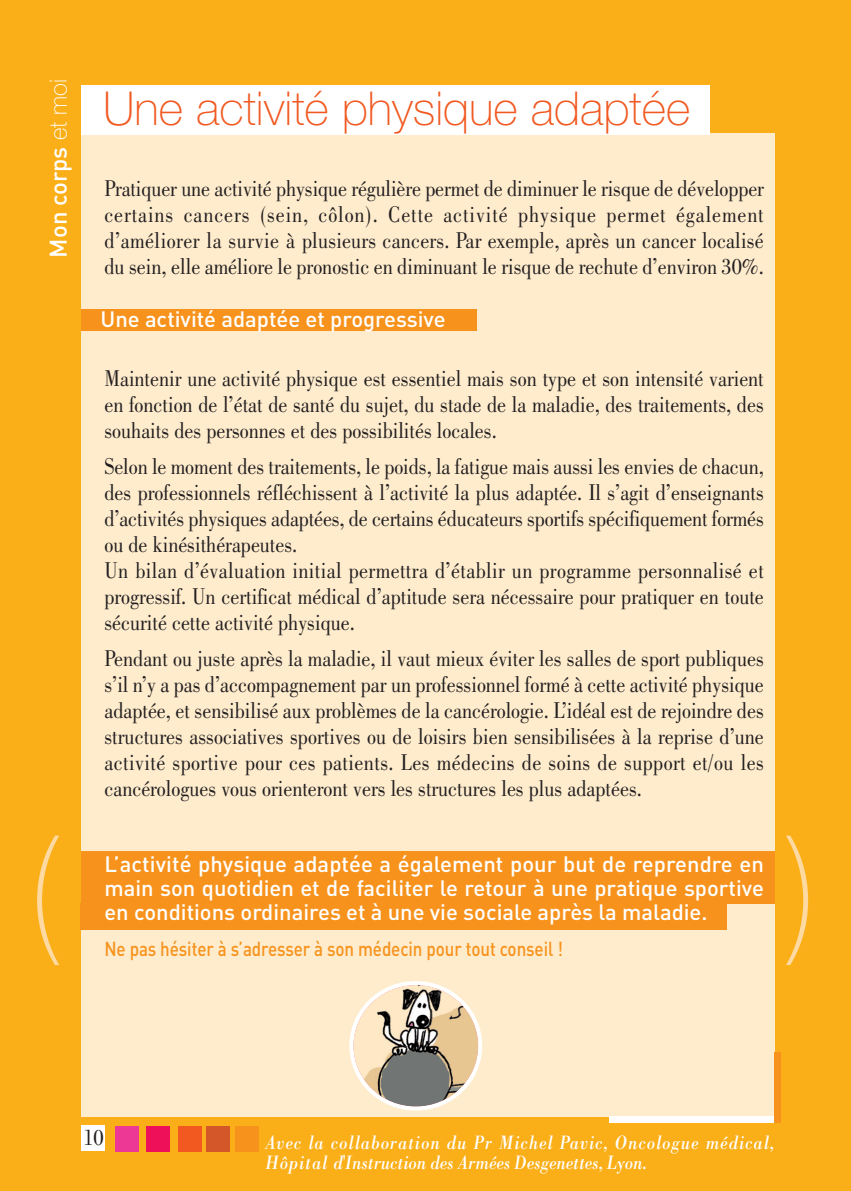
<style>
.page{position:relative;width:851px;height:1191px;background:#fff}
.page>*{position:absolute;margin:0;border:0;box-sizing:border-box;transform-origin:0 0}
.t1{font:100 condensed 144px "Helvetica Neue";color:#fedaa2}
.t2{font:100 46.8px "Helvetica Neue";color:#f15921}
.t3{font:24px/26px "Bodoni BT";color:#231f20;text-align:justify;scale:.85 1}
.t4{font:500 23.8px "DIN";color:#fff}
.t5{font:500 22px/24px "DIN";color:#fff;text-align:justify}
.t6{font:italic 20px/20px "Bodoni BT";letter-spacing:.05em;color:#fff;scale:.85 1}
.t7{font:500 20px "DIN";letter-spacing:-.005em;color:#f7931d;scale:.85 1}
.s1{font-family:"Helvetica Neue";font-weight:100}
</style>
<div class="page">
<div style="left:0;top:0;width:850px;height:1191px;background:#faaf18"></div>
<div style="left:81px;top:134px;width:693px;height:983px;background:#feeccd"></div>
<div style="left:609px;top:1116px;width:166px;height:6px;background:#fff"></div>
<div style="left:774px;top:1052px;width:6px;height:71px;background:#f7931d"></div>
<div style="left:82px;top:1125px;width:23px;height:26px;background:#fff"></div>
<div style="left:81px;top:309px;width:395px;height:22px;background:#f7931d"></div>
<div style="left:81px;top:851px;width:693px;height:53px;background:#f7931d"></div>
<svg style="left:349px;top:981px;width:133px;height:129px"></svg>
<div style="left:81px;top:86px;width:628px;height:49px;background:#fff"></div>
<div style="left:115px;top:1125px;width:24px;height:26px;background:#ed3896"></div>
<div style="left:146px;top:1125px;width:24px;height:26px;background:#ee1059"></div>
<div style="left:178px;top:1125px;width:23px;height:26px;background:#f15921"></div>
<div style="left:206px;top:1125px;width:24px;height:26px;background:#d4572a"></div>
<div style="left:235px;top:1125px;width:23px;height:26px;background:#f7931d"></div>
<div style="left:81px;top:903px;width:646px;height:27px;background:#f7931d"></div>
<p class="t4" style="left:45px;top:258px;width:180px;rotate:-90deg">Mon corps <span class="s1">et moi</span></p>
<h2 class="t2" style="left:103px;top:92px;width:588px">Une activité physique adaptée</h2>
<p class="t3" style="left:104px;top:178px;width:777px">Pratiquer une activité physique régulière permet de diminuer le risque de développer certains cancers (sein, côlon). Cette activité physique permet également d’améliorer la survie à plusieurs cancers. Par exemple, après un cancer localisé du sein, elle améliore le pronostic en diminuant le risque de rechute d’environ 30%.</p>
<p class="t5" style="left:100px;top:307px;width:346px">Une activité adaptée et progressive</p>
<p class="t3" style="left:104px;top:368px;width:777px">Maintenir une activité physique est essentiel mais son type et son intensité varient en fonction de l’état de santé du sujet, du stade de la maladie, des traitements, des souhaits des personnes et des possibilités locales.</p>
<p class="t3" style="left:104px;top:456px;width:777px;text-align:left">Selon le moment des traitements, le poids, la fatigue mais aussi les envies de chacun, des professionnels réfléchissent à l’activité la plus adaptée. Il s’agit d’enseignants d’activités physiques adaptées, de certains éducateurs sportifs spécifiquement formés ou de kinésithérapeutes.<br>Un bilan d’évaluation initial permettra d’établir un programme personnalisé et progressif. Un certificat médical d’aptitude sera nécessaire pour pratiquer en toute sécurité cette activité physique.</p>
<p class="t3" style="left:104px;top:648px;width:777px">Pendant ou juste après la maladie, il vaut mieux éviter les salles de sport publiques s’il n’y a pas d’accompagnement par un professionnel formé à cette activité physique adaptée, et sensibilisé aux problèmes de la cancérologie. L’idéal est de rejoindre des structures associatives sportives ou de loisirs bien sensibilisées à la reprise d’une activité sportive pour ces patients. Les médecins de soins de support et/ou les cancérologues vous orienteront vers les structures les plus adaptées.</p>
<h1 class="t1" style="left:28px;top:835px;width:33px">(</h1>
<h1 class="t1" style="left:785px;top:835px;width:33px">)</h1>
<p class="t5" style="left:104px;top:853px;width:661px">L’activité physique adaptée a également pour but de reprendre en main son quotidien et de faciliter le retour à une pratique sportive en conditions ordinaires et à une vie sociale après la maladie.</p>
<p class="t7" style="left:104px;top:938px;width:541px">Ne pas hésiter à s’adresser à son médecin pour tout conseil !</p>
<p class="t3" style="left:83px;top:1126px;width:25px">10</p>
<p class="t6" style="left:266px;top:1134px;width:599px">Avec la collaboration du Pr Michel Pavic, Oncologue médical,<br>Hôpital d'Instruction des Armées Desgenettes, Lyon.</p>
</div>
